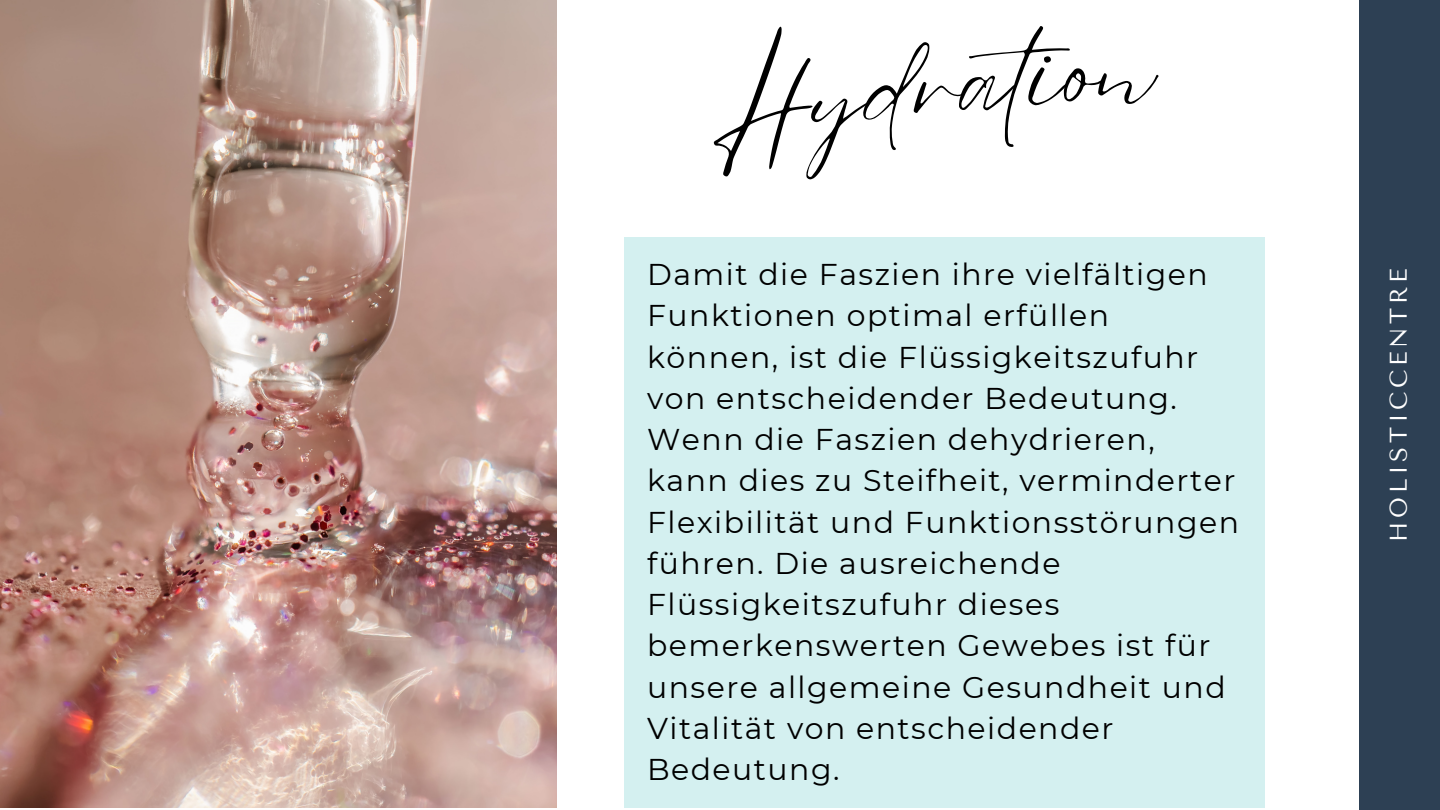
<style>
.page{position:relative;width:1440px;height:810px;background:#fff}
.page>*{position:absolute;margin:0;border:0;box-sizing:border-box;transform-origin:0 0}
.t1{font:105.1px "Eyesome Script";color:#000}
.t2{font:30px/41.2px "Montserrat";letter-spacing:.05em;color:#000}
.t3{font:24px "Tenor Sans";letter-spacing:.155em;color:#fff}
</style>
<div class="page">
<img style="left:0;top:0;width:556px;height:808px">
<div style="left:1359px;top:0;width:81px;height:810px;background:#2d4054"></div>
<div style="left:624px;top:237px;width:641px;height:571px;background:#d4f0f0"></div>
<p class="t1" style="left:699px;top:35px;width:453px;rotate:-5deg">Hydration</p>
<p class="t2" style="left:647px;top:254px;width:593px">Damit die Faszien ihre vielfältigen<br>Funktionen optimal erfüllen können, ist die Flüssigkeitszufuhr von entscheidender Bedeutung.<br>Wenn die Faszien dehydrieren, kann dies zu Steifheit, verminderter<br>Flexibilität und Funktionsstörungen führen. Die ausreichende<br>Flüssigkeitszufuhr dieses bemerkenswerten Gewebes ist für unsere allgemeine Gesundheit und<br>Vitalität von entscheidender<br>Bedeutung.</p>
<p class="t3" style="left:1385px;top:542px;width:275px;rotate:-90deg">HOLISTICCENTRE</p>
</div>
